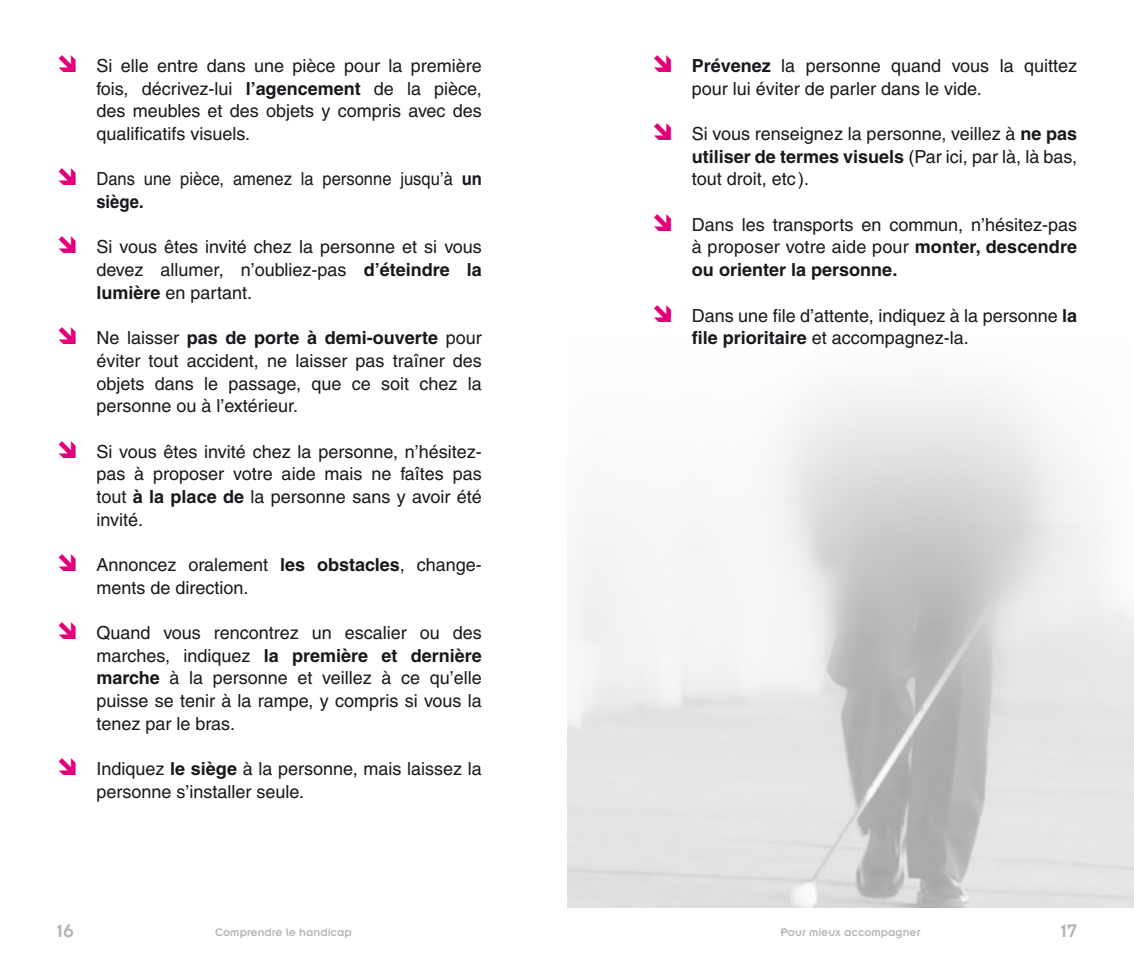
<style>
.page{position:relative;width:1134px;height:964px;background:#fff}
.page>*{position:absolute;margin:0;border:0;box-sizing:border-box;transform-origin:0 0}
.t1{font:20px "Insignia A";color:#b1b3b4}
.t2{font:18px/22.6px "Helvetica";color:#1a171c;text-align:justify}
.t3{font:18px/22.6px "Helvetica";color:#1a171c;scale:.92 1}
.t4{font:12px "Insignia A";color:#b1b3b4}
.s1{font-weight:700}
</style>
<div class="page">
<img style="left:567px;top:384px;width:567px;height:524px">
<p class="t2" style="left:96px;top:54px;width:387px">Si elle entre dans une pièce pour la première fois, décrivez-lui <span class="s1">l’agencement</span> de la pièce, des meubles et des objets y compris avec des qualificatifs visuels.</p>
<p class="t3" style="left:96px;top:168px;width:421px">Dans une pièce, amenez la personne jusqu’à <span class="s1">un siège.</span></p>
<p class="t2" style="left:96px;top:236px;width:387px">Si vous êtes invité chez la personne et si vous devez allumer, n’oubliez-pas <span class="s1">d’éteindre la lumière</span> en partant.</p>
<p class="t2" style="left:96px;top:326px;width:387px">Ne laisser <span class="s1">pas de porte à demi-ouverte</span> pour éviter tout accident, ne laisser pas traîner des objets dans le passage, que ce soit chez la personne ou à l’extérieur.</p>
<p class="t2" style="left:96px;top:440px;width:387px">Si vous êtes invité chez la personne, n’hésitez&shy;pas à proposer votre aide mais ne faîtes pas tout <span class="s1">à la place de</span> la personne sans y avoir été invité.</p>
<p class="t2" style="left:96px;top:553px;width:387px">Annoncez oralement <span class="s1">les obstacles</span>, change&shy;ments de direction.</p>
<p class="t2" style="left:96px;top:621px;width:387px">Quand vous rencontrez un escalier ou des marches, indiquez <span class="s1">la première et dernière marche</span> à la personne et veillez à ce qu’elle puisse se tenir à la rampe, y compris si vous la tenez par le bras.</p>
<p class="t2" style="left:96px;top:757px;width:387px">Indiquez <span class="s1">le siège</span> à la personne, mais laissez la personne s’installer seule.</p>
<p class="t2" style="left:692px;top:54px;width:387px"><span class="s1">Prévenez</span> la personne quand vous la quittez pour lui éviter de parler dans le vide.</p>
<p class="t2" style="left:692px;top:122px;width:387px">Si vous renseignez la personne, veillez à <span class="s1">ne pas utiliser de termes visuels</span> (Par ici, par là, là bas, tout droit, etc ).</p>
<p class="t2" style="left:692px;top:213px;width:387px">Dans les transports en commun, n’hésitez-pas à proposer votre aide pour <span class="s1">monter, descendre ou orienter la personne.</span></p>
<p class="t2" style="left:692px;top:304px;width:387px">Dans une file d’attente, indiquez à la personne <span class="s1">la file prioritaire</span> et accompagnez-la.</p>
<p class="t1" style="left:57px;top:920px;width:19px">16</p>
<p class="t4" style="left:215px;top:926px;width:138px">Comprendre le handicap</p>
<p class="t4" style="left:780px;top:926px;width:142px">Pour mieux accompagner</p>
<p class="t1" style="left:1061px;top:920px;width:18px">17</p>
</div>
